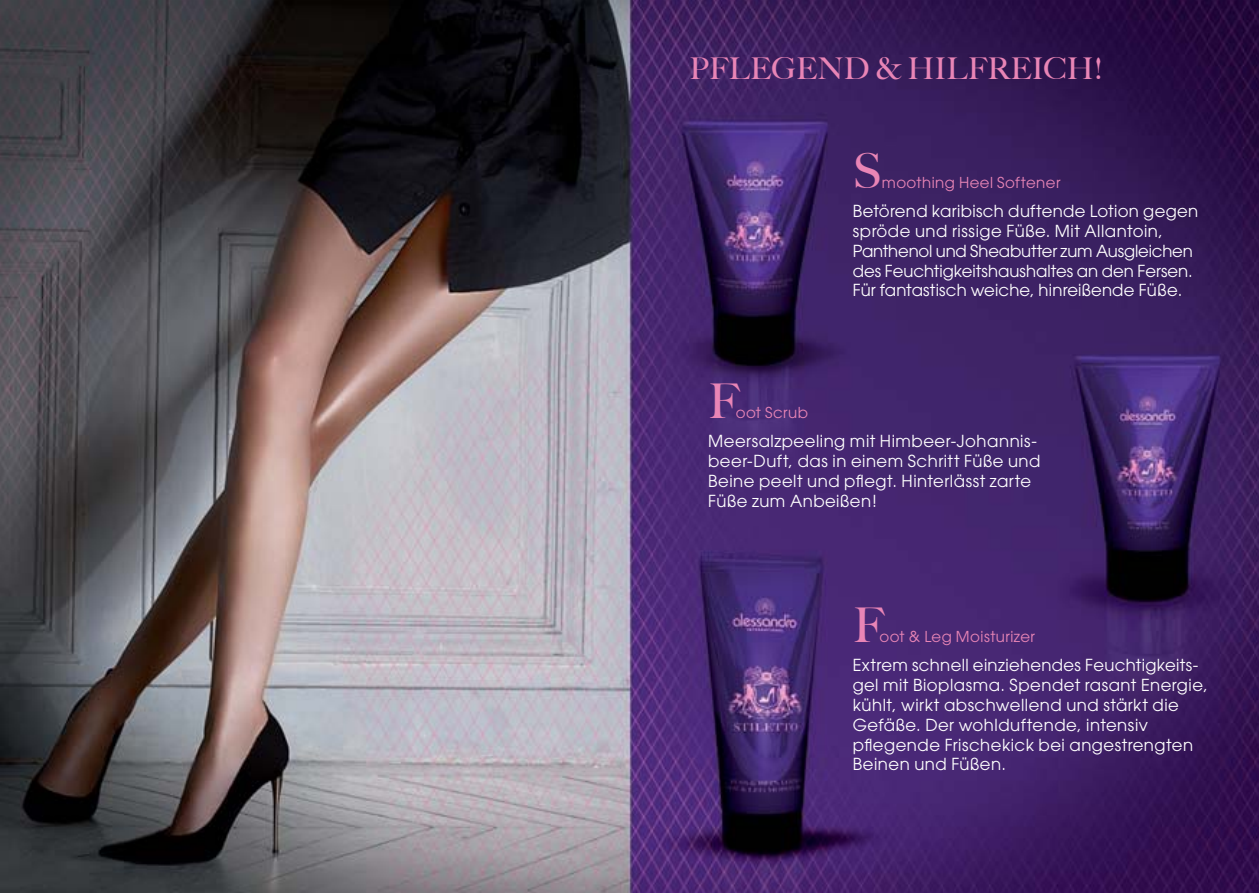
<style>
.page{position:relative;width:1259px;height:893px;background:#fff}
.page>*{position:absolute;margin:0;border:0;box-sizing:border-box;transform-origin:0 0}
.t1{font:500 48px "Big Caslon";color:#e985b6}
.t2{font:500 30px "Big Caslon";color:#e985b6}
.t3{font:16.5px/19.8px "Avant Garde";letter-spacing:.025em;color:#fff}
.t4{font:15px "Avant Garde";letter-spacing:.03em;color:#e985b6}
</style>
<div class="page">
<img style="left:0;top:0;width:1259px;height:893px">
<h2 class="t2" style="left:689px;top:51px;width:415px">PFLEGEND &amp; HILFREICH!</h2>
<h1 class="t1" style="left:853px;top:143px;width:31px">S</h1>
<p class="t4" style="left:882px;top:176px;width:180px">moothing Heel Softener</p>
<p class="t3" style="left:853px;top:203px;width:347px">Betörend karibisch duftende Lotion gegen spröde und rissige Füße. Mit Allantoin, Panthenol und Sheabutter zum Ausgleichen des Feuchtigkeitshaushaltes an den Fersen.<br>Für fantastisch weiche, hinreißende Füße.</p>
<h1 class="t1" style="left:708px;top:373px;width:33px">F</h1>
<p class="t4" style="left:736px;top:406px;width:74px">oot Scrub</p>
<p class="t3" style="left:708px;top:433px;width:334px">Meersalzpeeling mit Himbeer-Johannis&shy;beer-Duft, das in einem Schritt Füße und Beine peelt und pflegt. Hinterlässt zarte Füße zum Anbeißen!</p>
<h1 class="t1" style="left:853px;top:597px;width:33px">F</h1>
<p class="t4" style="left:879px;top:631px;width:157px">oot &amp; Leg Moisturizer</p>
<p class="t3" style="left:853px;top:657px;width:357px">Extrem schnell einziehendes Feuchtigkeits&shy;gel mit Bioplasma. Spendet rasant Energie, kühlt, wirkt abschwellend und stärkt die Gefäße. Der wohlduftende, intensiv pflegende Frischekick bei angestrengten Beinen und Füßen.</p>
</div>
